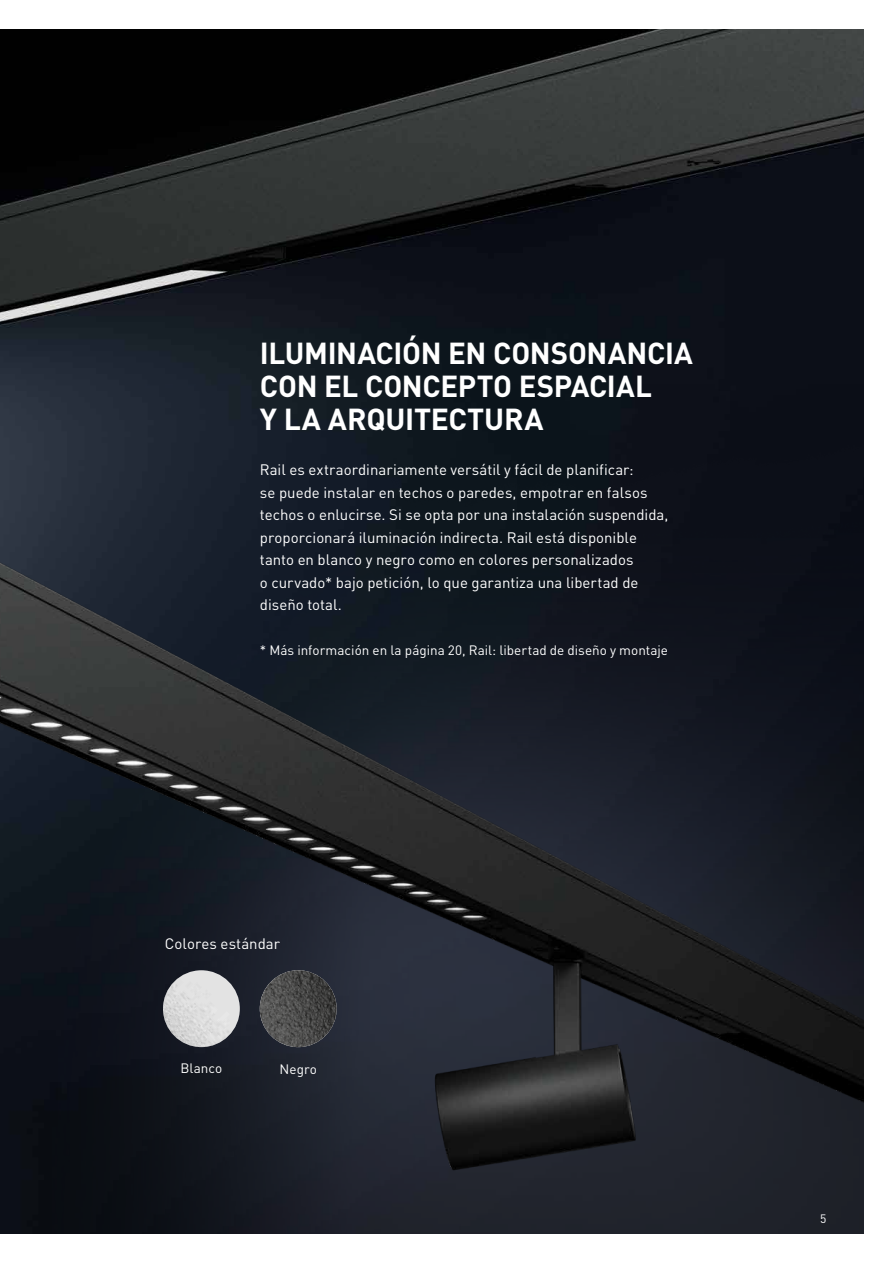
<style>
.page{position:relative;width:893px;height:1263px;background:#fff}
.page>*{position:absolute;margin:0;border:0;box-sizing:border-box;transform-origin:0 0}
.t1{font:700 30px/33px "Trilux DIN";letter-spacing:-.01em;color:#fff}
.t2{font:15px/22.5px "Trilux DIN";color:#fff}
.t3{font:13.5px "Trilux DIN";color:#fff}
.t4{font:12px "Trilux DIN";color:#fff}
</style>
<div class="page">
<img style="left:0;top:30px;width:863px;height:1203px">
<img style="left:22px;top:385px;width:841px;height:848px">
<img style="left:0;top:499px;width:863px;height:684px">
<img style="left:260px;top:970px;width:77px;height:77px;border-radius:38px">
<img style="left:163px;top:970px;width:77px;height:77px;border-radius:38px">
<h1 class="t1" style="left:260px;top:336px;width:435px">ILUMINACIÓN EN CONSONANCIA<br>CON EL CONCEPTO ESPACIAL<br>Y LA ARQUITECTURA</h1>
<p class="t2" style="left:260px;top:458px;width:410px">Rail es extraordinariamente versátil y fácil de planificar:<br>se puede instalar en techos o paredes, empotrar en falsos techos o enlucirse. Si se opta por una instalación suspendida, proporcionará iluminación indirecta. Rail está disponible tanto en blanco y negro como en colores personalizados<br>o curvado* bajo petición, lo que garantiza una libertad de diseño total.</p>
<p class="t3" style="left:260px;top:642px;width:410px">* Más información en la página 20, Rail: libertad de diseño y montaje</p>
<p class="t2" style="left:165px;top:932px;width:117px">Colores estándar</p>
<p class="t3" style="left:180px;top:1060px;width:44px">Blanco</p>
<p class="t3" style="left:279px;top:1060px;width:39px">Negro</p>
<p class="t4" style="left:820px;top:1211px;width:8px">5</p>
</div>
